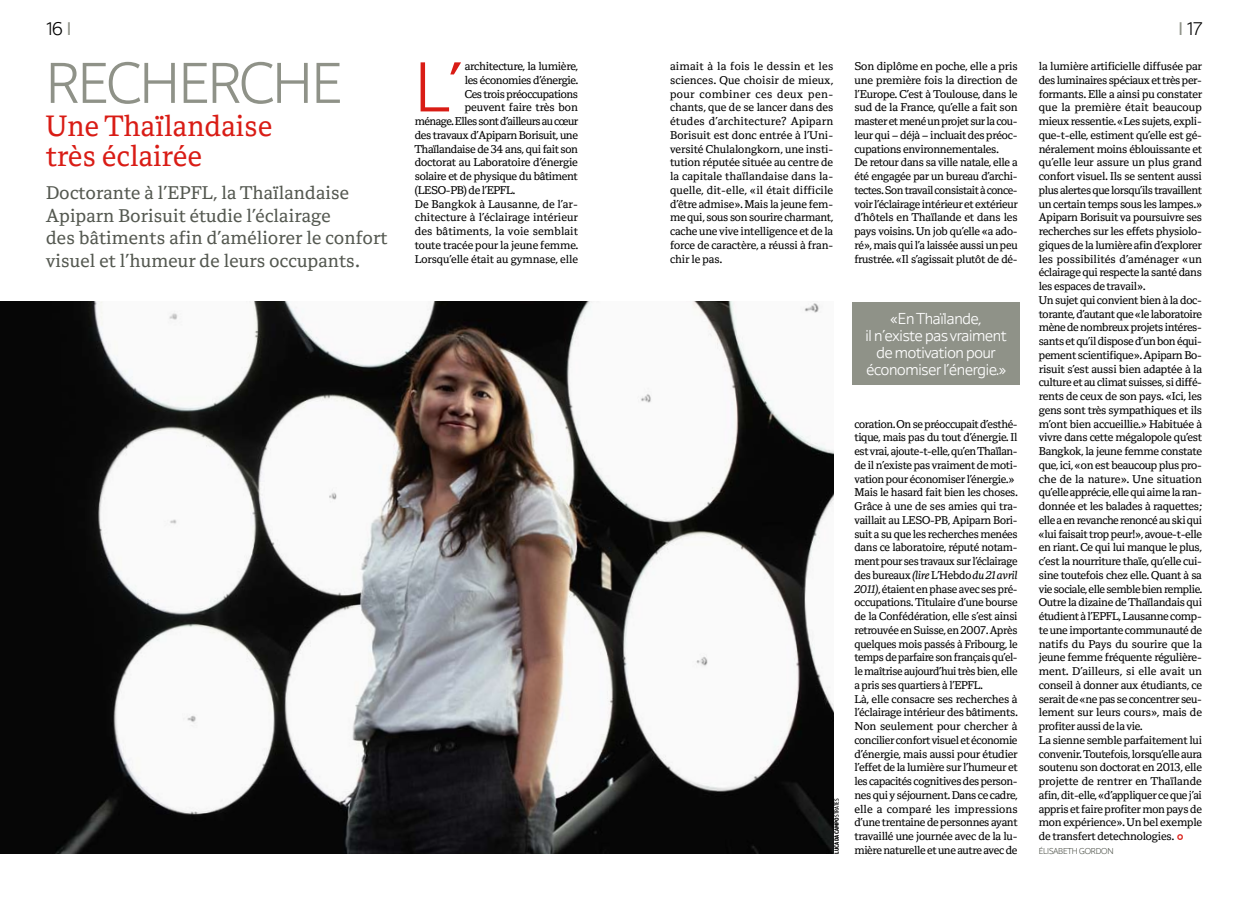
<style>
.page{position:relative;width:1248px;height:900px;background:#fff}
.page>*{position:absolute;margin:0;border:0;box-sizing:border-box;transform-origin:0 0}
.t1{font:300 72.12px "Hebdo Sans";color:#d91c15}
.t2{font:300 58.75px "Hebdo Sans";letter-spacing:-.01em;color:#8f9288}
.t3{font:30px/30px "Hebdo Text";letter-spacing:.02em;color:#d91c15;scale:.96 1}
.t4{font:18.75px/22.5px "Hebdo Text";letter-spacing:.02em;color:#545850}
.t5{font:300 18.75px "Hebdo Sans";color:#000}
.t6{font:300 16.25px/16.9px "Hebdo Sans";letter-spacing:-.01em;color:#fff;text-align:center}
.t7{font:11.5px/13.8px "Hebdo Text";letter-spacing:-.015em;color:#000}
.t8{font:11.5px "Hebdo Text";letter-spacing:.015em;color:#000}
.t9{font:11.5px "Hebdo Text";letter-spacing:-.035em;color:#000}
.t10{font:11.5px "Hebdo Text";letter-spacing:.01em;color:#000}
.t11{font:300 8.75px "Hebdo Sans";letter-spacing:-.01em;color:#545850}
.t12{font:700 6.25px "Hebdo Sans Cond";color:#000}
.s1{font-weight:500;color:#8f9288}
.s2{font-weight:400}
.s3{font-style:italic}
.s4{color:#d91c15}
</style>
<div class="page">
<img style="left:0;top:302px;width:833px;height:552px">
<div style="left:852px;top:302px;width:167px;height:82px;background:#8f9288"></div>
<h3 class="t5" style="left:46px;top:18px;width:31px">16<span class="s1">∑</span></h3>
<h2 class="t2" style="left:46px;top:49px;width:297px">recherche</h2>
<h3 class="t3" style="left:46px;top:113px;width:237px">Une Thaïlandaise très éclairée</h3>
<h3 class="t4" style="left:46px;top:183px;width:342px">Doctorante à l’EPFL, la Thaïlandaise Apiparn Borisuit étudie l’éclairage<br>des bâtiments afin d’améliorer le confort visuel et l’humeur de leurs occupants.</h3>
<h1 class="t1" style="left:415px;top:45px;width:48px">L’</h1>
<p class="t7" style="left:464px;top:60px;width:115px">architecture, la lumière,</p>
<p class="t7" style="left:464px;top:74px;width:115px">les économies d’énergie.</p>
<p class="t7" style="left:464px;top:88px;width:115px">Ces trois préoccupations</p>
<p class="t7" style="left:464px;top:102px;width:115px">peuvent faire très bon</p>
<p class="t9" style="left:415px;top:115px;width:165px">ménage. Elles sont d’ailleurs au cœur</p>
<p class="t7" style="left:415px;top:129px;width:164px">des travaux d’Apiparn Borisuit, une</p>
<p class="t7" style="left:415px;top:143px;width:165px">Thaïlandaise de 34 ans, qui fait son</p>
<p class="t7" style="left:415px;top:157px;width:164px">doctorat au Laboratoire d’énergie</p>
<p class="t7" style="left:415px;top:170px;width:164px">solaire et de physique du bâtiment</p>
<p class="t7" style="left:415px;top:184px;width:102px">(LESO-PB) de l’EPFL.</p>
<p class="t10" style="left:415px;top:197px;width:164px">De Bangkok à Lausanne, de l’ar-</p>
<p class="t8" style="left:415px;top:211px;width:164px">chitecture à l’éclairage intérieur</p>
<p class="t8" style="left:415px;top:225px;width:165px">des bâtiments, la voie semblait</p>
<p class="t7" style="left:415px;top:239px;width:165px">toute tracée pour la jeune femme.</p>
<p class="t7" style="left:415px;top:253px;width:164px">Lorsqu’elle était au gymnase, elle</p>
<p class="t7" style="left:670px;top:60px;width:165px;text-align:justify">aimait à la fois le dessin et les sciences. Que choisir de mieux, pour combiner ces deux pen&shy;chants, que de se lancer dans des études d’architecture? Apiparn Borisuit est donc entrée à l’Uni&shy;versité Chulalongkorn, une insti&shy;tution réputée située au centre de la capitale thaïlandaise dans la&shy;quelle, dit-elle, «il était difficile d’être admise». Mais la jeune fem&shy;me qui, sous son sourire charmant, cache une vive intelligence et de la force de caractère, a réussi à fran&shy;chir le pas.</p>
<p class="t7" style="left:854px;top:60px;width:165px">Son diplôme en poche, elle a pris une première fois la direction de l’Europe. C’est à Toulouse, dans le sud de la France, qu’elle a fait son master et mené un projet sur la cou&shy;leur qui – déjà – incluait des préoc&shy;cupations environnementales.<br>De retour dans sa ville natale, elle a été engagée par un bureau d’archi&shy;tectes. Son travail consistait à conce&shy;voir l’éclairage intérieur et extérieur d’hôtels en Thaïlande et dans les pays voisins. Un job qu’elle «a ado&shy;ré», mais qui l’a laissée aussi un peu frustrée. «Il s’agissait plutôt de dé-</p>
<h3 class="t6" style="left:865px;top:311px;width:143px">«En Thaïlande,<br>il n’existe pas vraiment de motivation pour économiser l’énergie.»</h3>
<p class="t12" style="left:833px;top:854px;width:57px;rotate:-90deg">luca da campo <span class="s2">strates</span></p>
<p class="t7" style="left:854px;top:418px;width:165px">coration. On se préoccupait d’esthé&shy;tique, mais pas du tout d’énergie. Il est vrai, ajoute-t-elle, qu’en Thaïlan&shy;de il n’existe pas vraiment de moti&shy;vation pour économiser l’énergie.» Mais le hasard fait bien les choses.<br>Grâce à une de ses amies qui tra&shy;vaillait au LESO-PB, Apiparn Bori&shy;suit a su que les recherches menées dans ce laboratoire, réputé notam&shy;ment pour ses travaux sur l’éclairage des bureaux <span class="s3">(lire</span> L’Hebdo <span class="s3">du 21 avril 2011)</span>, étaient en phase avec ses pré&shy;occupations. Titulaire d’une bourse de la Confédération, elle s’est ainsi retrouvée en Suisse, en 2007. Après quelques mois passés à Fribourg, le temps de parfaire son français qu’el&shy;le maîtrise aujourd’hui très bien, elle a pris ses quartiers à l’EPFL.<br>Là, elle consacre ses recherches à l’éclairage intérieur des bâtiments.<br>Non seulement pour chercher à concilier confort visuel et économie d’énergie, mais aussi pour étudier l’effet de la lumière sur l’humeur et les capacités cognitives des person&shy;nes qui y séjournent. Dans ce cadre, elle a comparé les impressions d’une trentaine de personnes ayant travaillé une journée avec de la lu&shy;mière naturelle et une autre avec de</p>
<h3 class="t5" style="left:1174px;top:18px;width:29px"><span class="s1">∑</span>17</h3>
<p class="t7" style="left:1038px;top:60px;width:165px">la lumière artificielle diffusée par des luminaires spéciaux et très per&shy;formants. Elle a ainsi pu constater que la première était beaucoup mieux ressentie. «Les sujets, expli&shy;que-t-elle, estiment qu’elle est gé&shy;néralement moins éblouissante et qu’elle leur assure un plus grand confort visuel. Ils se sentent aussi plus alertes que lorsqu’ils travaillent un certain temps sous les lampes.» Apiparn Borisuit va poursuivre ses recherches sur les effets physiolo&shy;giques de la lumière afin d’explorer les possibilités d’aménager «un éclairage qui respecte la santé dans les espaces de travail».<br>Un sujet qui convient bien à la doc&shy;torante, d’autant que «le laboratoire mène de nombreux projets intéres&shy;sants et qu’il dispose d’un bon équi&shy;pement scientifique». Apiparn Bo&shy;risuit s’est aussi bien adaptée à la culture et au climat suisses, si diffé&shy;rents de ceux de son pays. «Ici, les gens sont très sympathiques et ils m’ont bien accueillie.» Habituée à vivre dans cette mégalopole qu’est Bangkok, la jeune femme constate que, ici, «on est beaucoup plus pro&shy;che de la nature». Une situation qu’elle apprécie, elle qui aime la ran&shy;donnée et les balades à raquettes; elle a en revanche renoncé au ski qui «lui faisait trop peur!», avoue-t-elle en riant. Ce qui lui manque le plus, c’est la nourriture thaïe, qu’elle cui&shy;sine toutefois chez elle. Quant à sa vie sociale, elle semble bien remplie.<br>Outre la dizaine de Thaïlandais qui étudient à l’EPFL, Lausanne comp&shy;te une importante communauté de natifs du Pays du sourire que la jeune femme fréquente régulière&shy;ment. D’ailleurs, si elle avait un conseil à donner aux étudiants, ce serait de «ne pas se concentrer seu&shy;lement sur leurs cours», mais de profiter aussi de la vie.<br>La sienne semble parfaitement lui convenir. Toutefois, lorsqu’elle aura soutenu son doctorat en 2013, elle projette de rentrer en Thaïlande afin, dit-elle, «d’appliquer ce que j’ai appris et faire profiter mon pays de mon expérience». Un bel exemple de transfert detechnologies.<span class="s4">√</span></p>
<p class="t11" style="left:1038px;top:846px;width:76px">élisabeth gordon</p>
</div>
